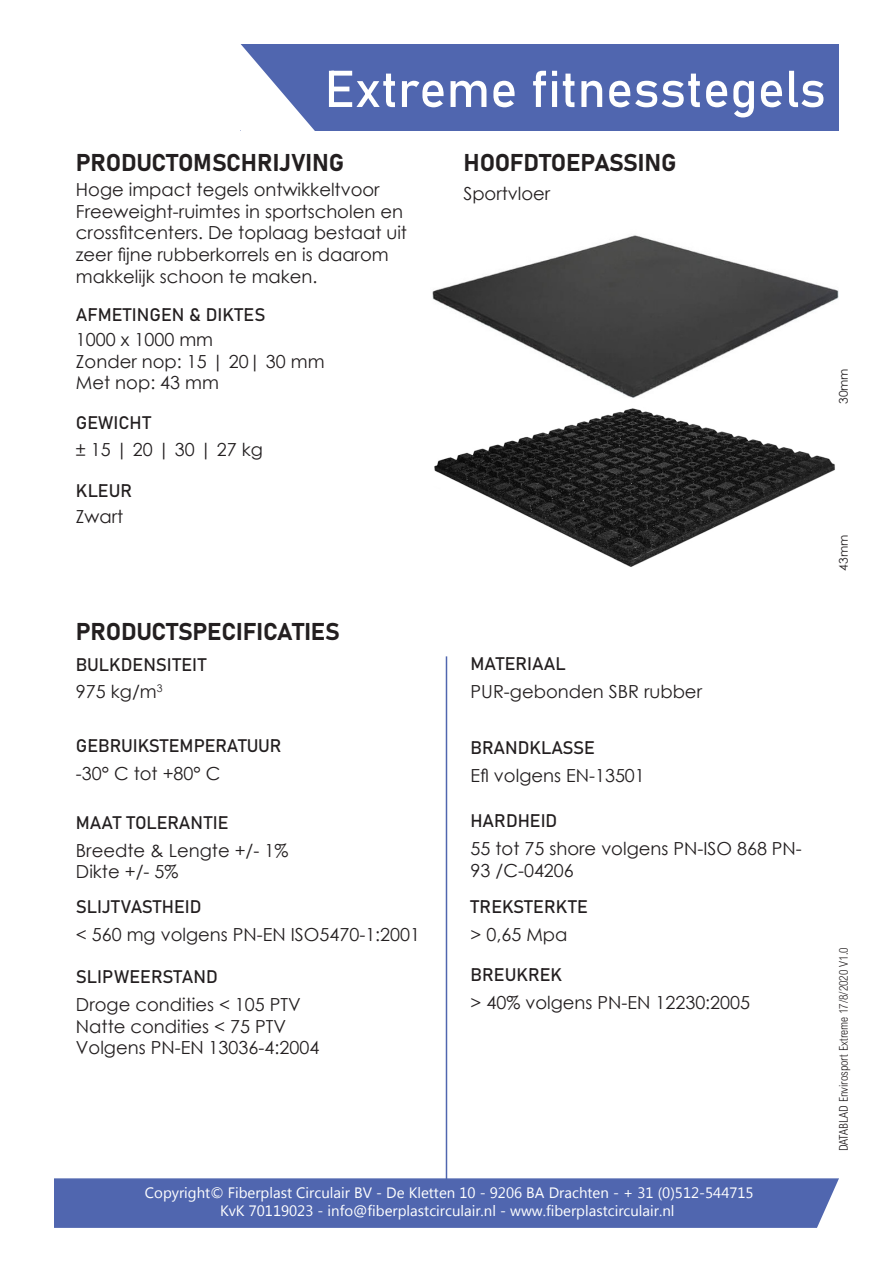
<style>
.page{position:relative;width:893px;height:1263px;background:#fff}
.page>*{position:absolute;margin:0;border:0;box-sizing:border-box;transform-origin:0 0}
.naam{font:51px "Bahnschrift";color:#fff}
.titels{font:24px "Bahnschrift";letter-spacing:-.01em;color:#231f20}
.basis_tekst{font:18px/21.6px "Century Gothic";color:#231f20}
.titels-2{font:18px "Bahnschrift";color:#231f20}
.titels-3{font:18px "Century Gothic";color:#231f20}
.t1{font:15px "Microsoft Tai Le";color:#fff}
.t2{font:300 12px "Arial Nova Cond";color:#231f20}
.t3{font:12px "Century Gothic";color:#231f20}
</style>
<div class="page">
<img style="left:432px;top:235px;width:407px;height:332px">
<div style="left:241px;top:44px;width:598px;height:87px;background:#5066af"></div>
<div style="left:54px;top:1178px;width:785px;height:50px;background:#5066af;border:2px solid #5066af"></div>
<hr style="left:446px;top:656px;width:1px;height:532px;background:#5066af">
<svg style="left:240px;top:44px;width:75px;height:87px"></svg>
<svg style="left:812px;top:1178px;width:27px;height:50px"></svg>
<p class="naam" style="left:324px;top:57px;width:503px">Extreme fitnesstegels</p>
<p class="titels" style="left:76px;top:147px;width:270px">PRODUCTOMSCHRIJVING</p>
<p class="basis_tekst" style="left:76px;top:179px;width:333px">Hoge impact tegels ontwikkeltvoor Freeweight-ruimtes in sportscholen en crossfitcenters. De toplaag bestaat uit zeer fijne rubberkorrels en is daarom makkelijk schoon te maken.</p>
<p class="titels-2" style="left:76px;top:303px;width:191px">AFMETINGEN &amp; DIKTES</p>
<p class="basis_tekst" style="left:76px;top:329px;width:250px">1000 x 1000 mm<br>Zonder nop: 15 | 20| 30 mm</p>
<p class="basis_tekst" style="left:76px;top:372px;width:145px">Met nop: 43 mm</p>
<p class="titels-2" style="left:76px;top:412px;width:77px">GEWICHT</p>
<p class="basis_tekst" style="left:76px;top:438px;width:188px">± 15 | 20 | 30 | 27 kg</p>
<p class="titels-2" style="left:76px;top:479px;width:58px">KLEUR</p>
<p class="basis_tekst" style="left:76px;top:505px;width:49px">Zwart</p>
<p class="titels" style="left:463px;top:147px;width:215px">HOOFDTOEPASSING</p>
<p class="titels-3" style="left:463px;top:181px;width:89px">Sportvloer</p>
<p class="t3" style="left:835px;top:404px;width:37px;rotate:-90deg">30mm</p>
<p class="t3" style="left:835px;top:571px;width:37px;rotate:-90deg">43mm</p>
<p class="titels" style="left:76px;top:617px;width:266px">PRODUCTSPECIFICATIES</p>
<p class="titels-2" style="left:76px;top:653px;width:132px">BULKDENSITEIT</p>
<p class="titels-2" style="left:471px;top:652px;width:97px">MATERIAAL</p>
<p class="basis_tekst" style="left:76px;top:680px;width:88px">975 kg/m<sup>3</sup></p>
<p class="basis_tekst" style="left:471px;top:680px;width:233px">PUR-gebonden SBR rubber</p>
<p class="titels-2" style="left:76px;top:735px;width:207px">GEBRUIKSTEMPERATUUR</p>
<p class="titels-2" style="left:471px;top:736px;width:126px">BRANDKLASSE</p>
<p class="basis_tekst" style="left:76px;top:762px;width:146px">-30° C tot +80° C</p>
<p class="basis_tekst" style="left:471px;top:765px;width:176px">Efl volgens EN-13501</p>
<p class="titels-2" style="left:76px;top:811px;width:154px">MAAT TOLERANTIE</p>
<p class="titels-2" style="left:471px;top:809px;width:88px">HARDHEID</p>
<p class="basis_tekst" style="left:76px;top:839px;width:214px">Breedte &amp; Lengte +/- 1%<br>Dikte +/- 5%</p>
<p class="basis_tekst" style="left:471px;top:837px;width:333px">55 tot 75 shore volgens PN-ISO 868 PN-<br>93 /C-04206</p>
<p class="titels-2" style="left:76px;top:896px;width:127px">SLIJTVASTHEID</p>
<p class="titels-2" style="left:471px;top:895px;width:119px">TREKSTERKTE</p>
<p class="basis_tekst" style="left:76px;top:924px;width:346px">&lt; 560 mg volgens PN-EN ISO5470-1:2001</p>
<p class="basis_tekst" style="left:471px;top:924px;width:98px">&gt; 0,65 Mpa</p>
<p class="titels-2" style="left:76px;top:965px;width:143px">SLIPWEERSTAND</p>
<p class="titels-2" style="left:471px;top:963px;width:93px">BREUKREK</p>
<p class="basis_tekst" style="left:76px;top:993px;width:245px">Droge condities &lt; 105 PTV<br>Natte condities &lt; 75 PTV<br>Volgens PN-EN 13036-4:2004</p>
<p class="basis_tekst" style="left:471px;top:991px;width:281px">&gt; 40% volgens PN-EN 12230:2005</p>
<p class="t1" style="left:145px;top:1184px;width:610px">Copyright© Fiberplast Circulair BV - De Kletten 10 - 9206 BA Drachten - + 31 (0)512-544715</p>
<p class="t1" style="left:220px;top:1202px;width:456px">KvK 70119023 - info@fiberplastcirculair.nl - www.fiberplastcirculair.nl</p>
<p class="t2" style="left:836px;top:1151px;width:205px;rotate:-90deg">DATABLAD Envirosport Extreme 17/8/2020 V1.0</p>
</div>
